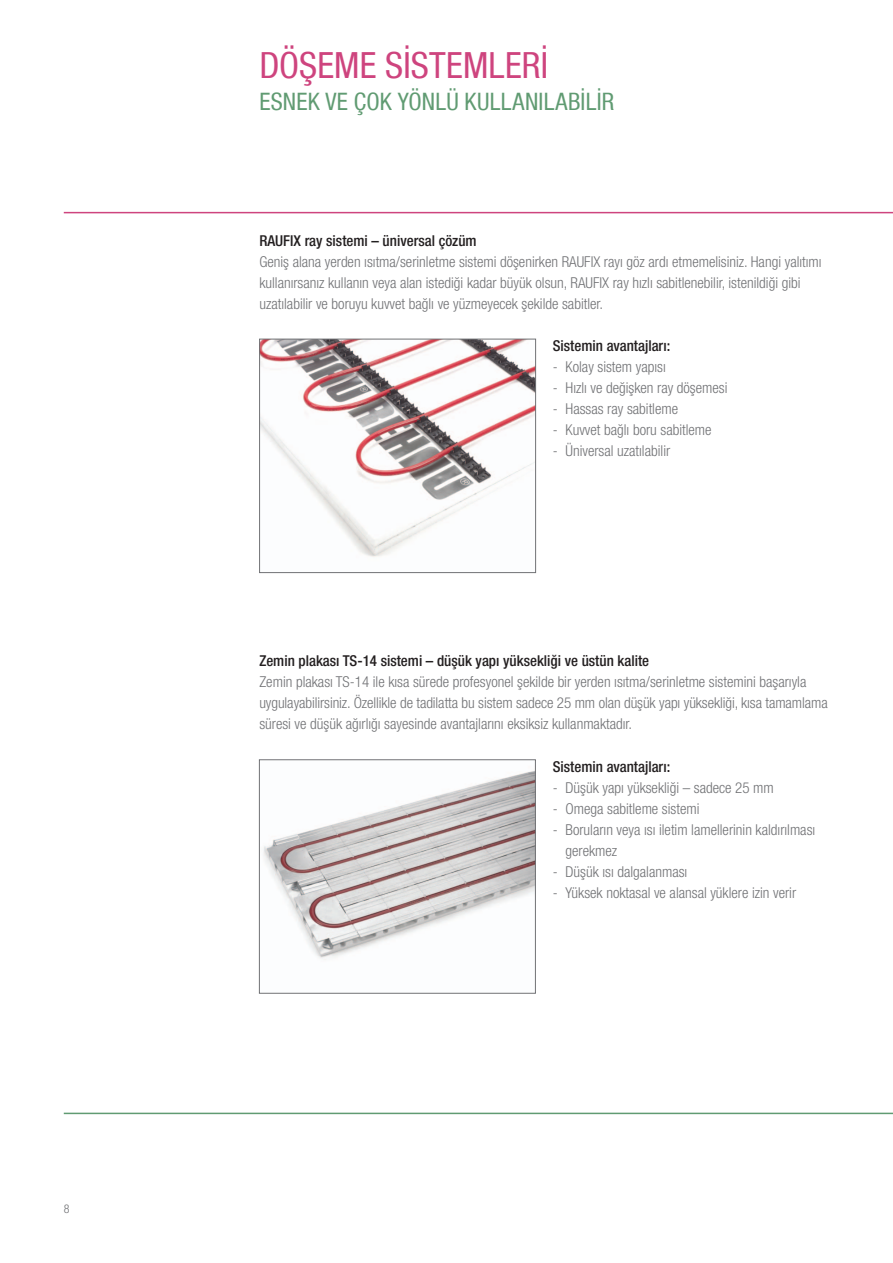
<style>
.page{position:relative;width:893px;height:1263px;background:#fff}
.page>*{position:absolute;margin:0;border:0;box-sizing:border-box;transform-origin:0 0}
._03_HEADLINE_24_pt_R{font:condensed 36px "Helvetica Neue LT Com";letter-spacing:.005em;color:#ce447e}
._04_SUBLINE_16_pt_Gr{font:condensed 24px "Helvetica Neue LT Com";letter-spacing:.01em;color:#609b72}
._07_Fließtext_10_pt{font:300 condensed 15px/21px "Helvetica Neue LT Com";color:#717275}
._08_Fließtext_Hervor{font:500 condensed 15px "Helvetica Neue LT Com";color:#231f20}
.t1{font:300 condensed 12px "Helvetica Neue LT Com";color:#717275}
</style>
<div class="page">
<img style="left:263px;top:771px;width:271px;height:189px">
<div style="left:259px;top:759px;width:277px;height:234px;border:1px solid #717275"></div>
<img style="left:261px;top:341px;width:273px;height:216px">
<div style="left:259px;top:339px;width:277px;height:234px;border:1px solid #717275"></div>
<hr style="left:64px;top:212px;width:829px;height:1px;background:#ce447e">
<hr style="left:64px;top:1113px;width:829px;height:1px;background:#609b72">
<p class="t1" style="left:64px;top:1201px;width:7px">8</p>
<p class="_03_HEADLINE_24_pt_R" style="left:259px;top:44px;width:290px">DÖŞEME SİSTEMLERİ</p>
<p class="_04_SUBLINE_16_pt_Gr" style="left:259px;top:87px;width:356px">ESNEK VE ÇOK YÖNLÜ KULLANILABİLİR</p>
<p class="_08_Fließtext_Hervor" style="left:259px;top:232px;width:219px">RAUFIX ray sistemi – üniversal çözüm</p>
<p class="_07_Fließtext_10_pt" style="left:259px;top:252px;width:564px">Geniş alana yerden ısıtma/serinletme sistemi döşenirken RAUFIX rayı göz ardı etmemelisiniz. Hangi yalıtımı kullanırsanız kullanın veya alan istediği kadar büyük olsun, RAUFIX ray hızlı sabitlenebilir, istenildiği gibi uzatılabilir ve boruyu kuvvet bağlı ve yüzmeyecek şekilde sabitler.</p>
<p class="_08_Fließtext_Hervor" style="left:553px;top:337px;width:119px">Sistemin avantajları:</p>
<p class="_07_Fließtext_10_pt" style="left:553px;top:357px;width:115px">- Kolay sistem yapısı</p>
<p class="_07_Fließtext_10_pt" style="left:553px;top:378px;width:176px">- Hızlı ve değişken ray döşemesi</p>
<p class="_07_Fließtext_10_pt" style="left:553px;top:399px;width:127px">- Hassas ray sabitleme</p>
<p class="_07_Fließtext_10_pt" style="left:553px;top:420px;width:160px">- Kuvvet bağlı boru sabitleme</p>
<p class="_07_Fließtext_10_pt" style="left:553px;top:441px;width:119px">- Üniversal uzatılabilir</p>
<p class="_08_Fließtext_Hervor" style="left:259px;top:652px;width:391px">Zemin plakası TS-14 sistemi – düşük yapı yüksekliği ve üstün kalite</p>
<p class="_07_Fließtext_10_pt" style="left:259px;top:672px;width:570px">Zemin plakası TS-14 ile kısa sürede profesyonel şekilde bir yerden ısıtma/serinletme sistemini başarıyla uygulayabilirsiniz. Özellikle de tadilatta bu sistem sadece 25 mm olan düşük yapı yüksekliği, kısa tamamlama süresi ve düşük ağırlığı sayesinde avantajlarını eksiksiz kullanmaktadır.</p>
<p class="_08_Fließtext_Hervor" style="left:553px;top:757px;width:119px">Sistemin avantajları:</p>
<p class="_07_Fließtext_10_pt" style="left:553px;top:777px;width:222px">- Düşük yapı yüksekliği – sadece 25 mm</p>
<p class="_07_Fließtext_10_pt" style="left:553px;top:798px;width:148px">- Omega sabitleme sistemi</p>
<p class="_07_Fließtext_10_pt" style="left:566px;top:819px;width:251px;text-indent:-13px">- Boruların veya ısı iletim lamellerinin kaldırılması gerekmez</p>
<p class="_07_Fließtext_10_pt" style="left:553px;top:861px;width:136px">- Düşük ısı dalgalanması</p>
<p class="_07_Fließtext_10_pt" style="left:553px;top:882px;width:245px">- Yüksek noktasal ve alansal yüklere izin verir</p>
</div>
